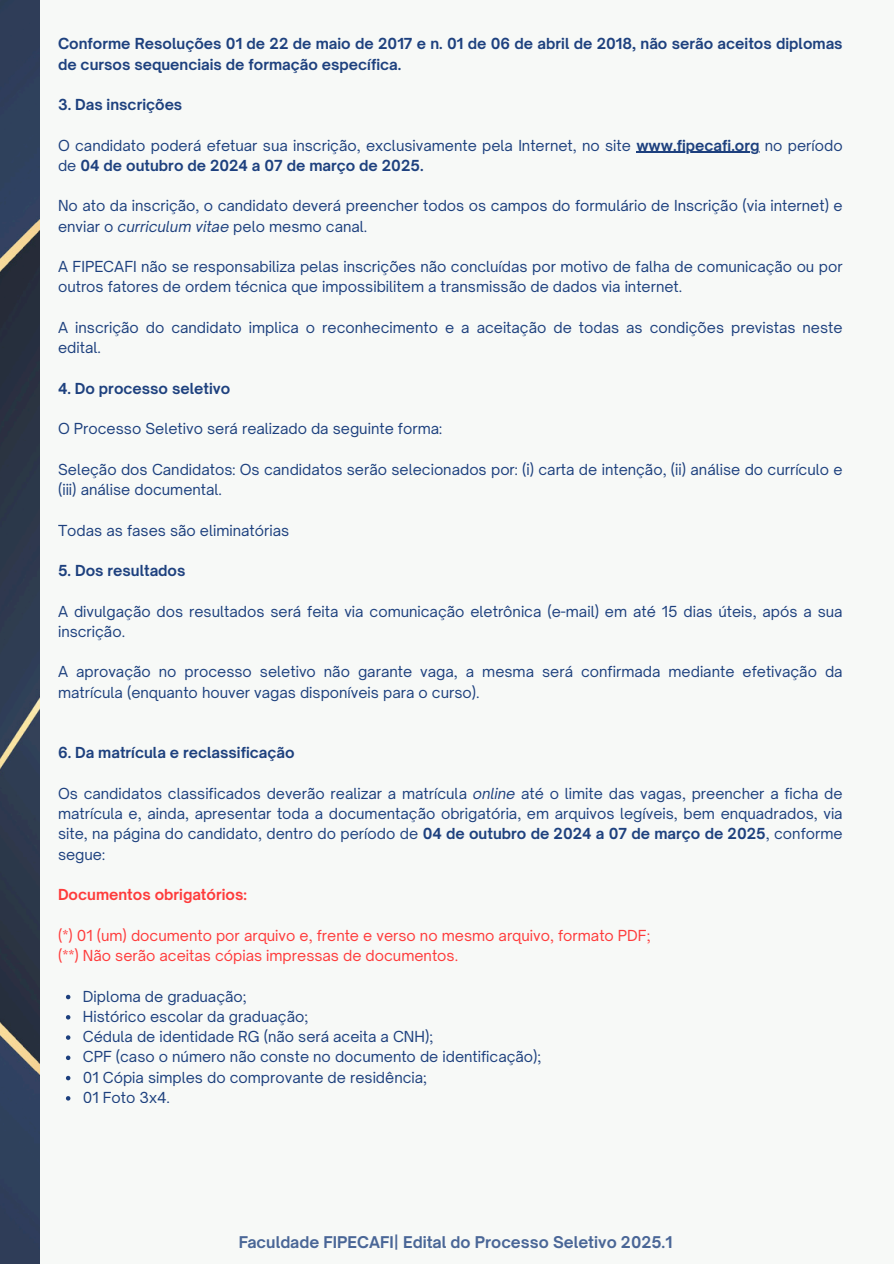
<style>
.page{position:relative;width:894px;height:1264px;background:#fff}
.page>*{position:absolute;margin:0;border:0;box-sizing:border-box;transform-origin:0 0}
.t1{font:700 15.45px "Open Sauce One";color:#123778}
.t2{font:14.55px/20.2px "Open Sauce One";color:#123778}
.t3{font:700 14.55px/20.2px "Open Sauce One";color:#123778}
.t4{font:14.55px/20.2px "Open Sauce One";color:#ff3131}
.t5{font:700 14.55px "Open Sauce One";color:#ff3131}
.s1{font-weight:700}
.s2{font-style:italic}
</style>
<div class="page">
<div style="left:0;top:0;width:893px;height:1263px;background:#f7f9f7"></div>
<hr style="left:636px;top:152px;width:123px;height:1px;background:#123778">
<svg style="left:66px;top:994px;width:4px;height:5px"></svg>
<svg style="left:66px;top:1015px;width:4px;height:4px"></svg>
<svg style="left:66px;top:1035px;width:4px;height:4px"></svg>
<svg style="left:66px;top:1055px;width:4px;height:5px"></svg>
<svg style="left:66px;top:1075px;width:4px;height:5px"></svg>
<svg style="left:66px;top:1096px;width:4px;height:4px"></svg>
<img style="left:0;top:0;width:39px;height:1263px">
<p class="t3" style="left:58px;top:34px;width:785px">Conforme Resoluções 01 de 22 de maio de 2017 e n. 01 de 06 de abril de 2018, não serão aceitos diplomas de cursos sequenciais de formação específica.</p>
<p class="t3" style="left:58px;top:94px;width:126px">3. Das inscrições</p>
<p class="t2" style="left:58px;top:135px;width:785px">O candidato poderá efetuar sua inscrição, exclusivamente pela Internet, no site <span class="s1">www.fipecafi.org</span> no período de <span class="s1">04 de outubro de 2024 a 07 de março de 2025.</span></p>
<p class="t2" style="left:58px;top:196px;width:785px">No ato da inscrição, o candidato deverá preencher todos os campos do formulário de Inscrição (via internet) e enviar o <span class="s2">curriculum vitae</span> pelo mesmo canal.</p>
<p class="t2" style="left:58px;top:256px;width:786px">A FIPECAFI não se responsabiliza pelas inscrições não concluídas por motivo de falha de comunicação ou por outros fatores de ordem técnica que impossibilitem a transmissão de dados via internet.</p>
<p class="t2" style="left:58px;top:317px;width:785px">A inscrição do candidato implica o reconhecimento e a aceitação de todas as condições previstas neste edital.</p>
<p class="t3" style="left:58px;top:378px;width:174px">4. Do processo seletivo</p>
<p class="t2" style="left:58px;top:418px;width:385px">O Processo Seletivo será realizado da seguinte forma:</p>
<p class="t2" style="left:58px;top:459px;width:785px">Seleção dos Candidatos: Os candidatos serão selecionados por: (i) carta de intenção, (ii) análise do currículo e (iii) análise documental.</p>
<p class="t2" style="left:58px;top:520px;width:233px">Todas as fases são eliminatórias</p>
<p class="t3" style="left:58px;top:560px;width:129px">5. Dos resultados</p>
<p class="t2" style="left:58px;top:601px;width:785px">A divulgação dos resultados será feita via comunicação eletrônica (e-mail) em até 15 dias úteis, após a sua inscrição.</p>
<p class="t2" style="left:58px;top:661px;width:785px">A aprovação no processo seletivo não garante vaga, a mesma será confirmada mediante efetivação da matrícula (enquanto houver vagas disponíveis para o curso).</p>
<p class="t3" style="left:58px;top:742px;width:238px">6. Da matrícula e reclassificação</p>
<p class="t2" style="left:58px;top:783px;width:786px;text-align:justify">Os candidatos classificados deverão realizar a matrícula <span class="s2">online</span> até o limite das vagas, preencher a ficha de matrícula e, ainda, apresentar toda a documentação obrigatória, em arquivos legíveis, bem enquadrados, via site, na página do candidato, dentro do período de <span class="s1">04 de outubro de 2024 a 07 de março de 2025</span>, conforme segue:</p>
<p class="t5" style="left:58px;top:885px;width:190px">Documentos obrigatórios:</p>
<p class="t4" style="left:58px;top:925px;width:594px">(*) 01 (um) documento por arquivo e, frente e verso no mesmo arquivo, formato PDF; (**) Não serão aceitas cópias impressas de documentos.</p>
<p class="t2" style="left:83px;top:985px;width:460px">Diploma de graduação;<br>Histórico escolar da graduação;<br>Cédula de identidade RG (não será aceita a CNH);<br>CPF (caso o número não conste no documento de identificação); 01 Cópia simples do comprovante de residência;<br>01 Foto 3x4.</p>
<p class="t1" style="left:238px;top:1232px;width:435px">Faculdade FIPECAFI| Edital do Processo Seletivo 2025.1</p>
</div>
